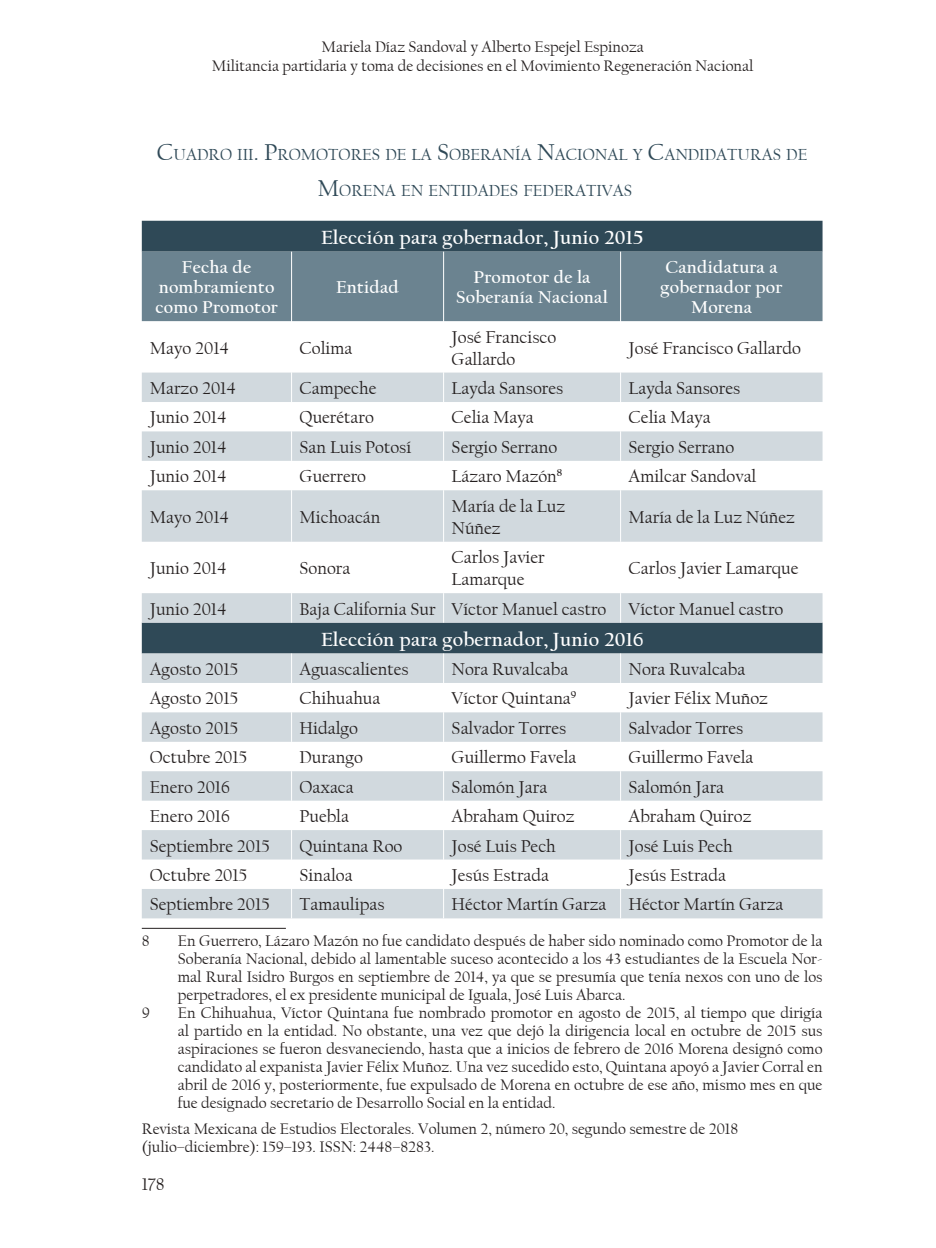
<style>
.page{position:relative;width:936px;height:1248px;background:#fff}
.page>*{position:absolute;margin:0;border:0;box-sizing:border-box;transform-origin:0 0}
.t1{font:700 20px "Californian FB";letter-spacing:.01em;color:#fff}
.t2{font:18px/22px "Californian FB";color:#241f1f}
.t3{font:700 18px/20px "Californian FB";letter-spacing:.01em;color:#fff;text-align:center}
.t4{font:16.8px/36px "Californian FB";color:#2f4957}
.t5{font:16px/18px "Californian FB";color:#241f1f;text-align:justify}
.s1{font-size:24px}
</style>
<div class="page">
<div style="left:142px;top:221px;width:680px;height:101px;background:#2f4957"></div>
<div style="left:142px;top:252px;width:680px;height:69px;background:#6b8390"></div>
<svg style="left:142px;top:372px;width:680px;height:546px;fill:#d1d9de"></svg>
<hr style="left:291px;top:252px;width:1px;height:69px;background:#fff">
<hr style="left:443px;top:252px;width:1px;height:69px;background:#fff">
<hr style="left:620px;top:252px;width:1px;height:69px;background:#fff">
<hr style="left:291px;top:321px;width:1px;height:51px;background:#fff">
<hr style="left:443px;top:321px;width:1px;height:51px;background:#fff">
<hr style="left:620px;top:321px;width:1px;height:51px;background:#fff">
<hr style="left:291px;top:372px;width:1px;height:30px;background:#fff">
<hr style="left:443px;top:372px;width:1px;height:30px;background:#fff">
<hr style="left:620px;top:372px;width:1px;height:30px;background:#fff">
<svg style="left:291px;top:402px;width:1px;height:29px"></svg>
<svg style="left:443px;top:402px;width:1px;height:29px"></svg>
<svg style="left:620px;top:402px;width:1px;height:29px"></svg>
<hr style="left:291px;top:431px;width:1px;height:30px;background:#fff">
<hr style="left:443px;top:431px;width:1px;height:30px;background:#fff">
<hr style="left:620px;top:431px;width:1px;height:30px;background:#fff">
<svg style="left:291px;top:461px;width:1px;height:29px"></svg>
<svg style="left:443px;top:461px;width:1px;height:29px"></svg>
<svg style="left:620px;top:461px;width:1px;height:29px"></svg>
<hr style="left:291px;top:490px;width:1px;height:51px;background:#fff">
<hr style="left:443px;top:490px;width:1px;height:51px;background:#fff">
<hr style="left:620px;top:490px;width:1px;height:51px;background:#fff">
<hr style="left:291px;top:541px;width:1px;height:52px;background:#fff">
<hr style="left:443px;top:541px;width:1px;height:52px;background:#fff">
<hr style="left:620px;top:541px;width:1px;height:52px;background:#fff">
<svg style="left:291px;top:593px;width:1px;height:29px"></svg>
<svg style="left:443px;top:593px;width:1px;height:29px"></svg>
<svg style="left:620px;top:593px;width:1px;height:29px"></svg>
<hr style="left:291px;top:653px;width:1px;height:30px;background:#fff">
<hr style="left:443px;top:653px;width:1px;height:30px;background:#fff">
<hr style="left:620px;top:653px;width:1px;height:30px;background:#fff">
<svg style="left:291px;top:683px;width:1px;height:58px"></svg>
<svg style="left:443px;top:683px;width:1px;height:58px"></svg>
<svg style="left:620px;top:683px;width:1px;height:58px"></svg>
<hr style="left:291px;top:741px;width:1px;height:30px;background:#fff">
<hr style="left:443px;top:741px;width:1px;height:30px;background:#fff">
<hr style="left:620px;top:741px;width:1px;height:30px;background:#fff">
<svg style="left:291px;top:771px;width:1px;height:29px"></svg>
<svg style="left:443px;top:771px;width:1px;height:29px"></svg>
<svg style="left:620px;top:771px;width:1px;height:29px"></svg>
<hr style="left:291px;top:800px;width:1px;height:30px;background:#fff">
<hr style="left:443px;top:800px;width:1px;height:30px;background:#fff">
<hr style="left:620px;top:800px;width:1px;height:30px;background:#fff">
<svg style="left:291px;top:830px;width:1px;height:58px"></svg>
<svg style="left:443px;top:830px;width:1px;height:58px"></svg>
<svg style="left:620px;top:830px;width:1px;height:58px"></svg>
<hr style="left:291px;top:888px;width:1px;height:30px;background:#fff">
<hr style="left:443px;top:888px;width:1px;height:30px;background:#fff">
<hr style="left:620px;top:888px;width:1px;height:30px;background:#fff">
<hr style="left:142px;top:927px;width:144px;height:1px;background:#241f1f">
<p class="t5" style="left:212px;top:37px;width:543px;line-height:19.2px;text-align:center">Mariela Díaz Sandoval y Alberto Espejel Espinoza<br>Militancia partidaria y toma de decisiones en el Movimiento Regeneración Nacional</p>
<p class="t4" style="left:317px;top:136px;width:480px;text-indent:-160px"><span class="s1">C</span>UADRO III<span class="s1">. P</span>ROMOTORES DE LA <span class="s1">S</span>OBERANÍA <span class="s1">N</span>ACIONAL Y <span class="s1">C</span>ANDIDATURAS DE<br><span class="s1">M</span>ORENA EN ENTIDADES</p>
<p class="t4" style="left:523px;top:172px;width:108px">FEDERATIVAS</p>
<p class="t1" style="left:321px;top:226px;width:323px">Elección para gobernador, Junio 2015</p>
<p class="t3" style="left:155px;top:257px;width:124px">Fecha de nombramiento como Promotor</p>
<p class="t3" style="left:336px;top:277px;width:65px">Entidad</p>
<p class="t3" style="left:456px;top:267px;width:153px">Promotor de la<br>Soberanía Nacional</p>
<p class="t3" style="left:660px;top:257px;width:123px">Candidatura a gobernador por<br>Morena</p>
<p class="t2" style="left:150px;top:337px;width:81px">Mayo 2014</p>
<p class="t2" style="left:299px;top:337px;width:54px">Colima</p>
<p class="t2" style="left:451px;top:326px;width:106px">José Francisco<br>Gallardo</p>
<p class="t2" style="left:628px;top:337px;width:174px">José Francisco Gallardo</p>
<p class="t2" style="left:150px;top:377px;width:88px">Marzo 2014</p>
<p class="t2" style="left:299px;top:377px;width:78px">Campeche</p>
<p class="t2" style="left:451px;top:377px;width:113px">Layda Sansores</p>
<p class="t2" style="left:628px;top:377px;width:113px">Layda Sansores</p>
<p class="t2" style="left:150px;top:407px;width:78px">Junio 2014</p>
<p class="t2" style="left:299px;top:407px;width:76px">Querétaro</p>
<p class="t2" style="left:451px;top:407px;width:84px">Celia Maya</p>
<p class="t2" style="left:628px;top:407px;width:84px">Celia Maya</p>
<p class="t2" style="left:150px;top:436px;width:78px">Junio 2014</p>
<p class="t2" style="left:299px;top:436px;width:113px">San Luis Potosí</p>
<p class="t2" style="left:451px;top:436px;width:107px">Sergio Serrano</p>
<p class="t2" style="left:628px;top:436px;width:107px">Sergio Serrano</p>
<p class="t2" style="left:150px;top:465px;width:78px">Junio 2014</p>
<p class="t2" style="left:299px;top:465px;width:68px">Guerrero</p>
<p class="t2" style="left:451px;top:465px;width:112px">Lázaro Mazón<sup>8</sup></p>
<p class="t2" style="left:628px;top:465px;width:129px">Amilcar Sandoval</p>
<p class="t2" style="left:150px;top:506px;width:81px">Mayo 2014</p>
<p class="t2" style="left:299px;top:506px;width:82px">Michoacán</p>
<p class="t2" style="left:451px;top:495px;width:115px">María de la Luz<br>Núñez</p>
<p class="t2" style="left:628px;top:506px;width:168px">María de la Luz Núñez</p>
<p class="t2" style="left:150px;top:557px;width:78px">Junio 2014</p>
<p class="t2" style="left:299px;top:557px;width:52px">Sonora</p>
<p class="t2" style="left:451px;top:546px;width:95px">Carlos Javier<br>Lamarque</p>
<p class="t2" style="left:628px;top:557px;width:171px">Carlos Javier Lamarque</p>
<p class="t2" style="left:150px;top:598px;width:78px">Junio 2014</p>
<p class="t2" style="left:299px;top:598px;width:485px">Baja California Sur Víctor Manuel castro Víctor Manuel castro</p>
<p class="t1" style="left:321px;top:627px;width:324px">Elección para gobernador, Junio 2016</p>
<p class="t2" style="left:150px;top:658px;width:90px">Agosto 2015</p>
<p class="t2" style="left:299px;top:658px;width:111px">Aguascalientes</p>
<p class="t2" style="left:451px;top:658px;width:118px">Nora Ruvalcaba</p>
<p class="t2" style="left:628px;top:658px;width:118px">Nora Ruvalcaba</p>
<p class="t2" style="left:150px;top:687px;width:90px">Agosto 2015</p>
<p class="t2" style="left:299px;top:687px;width:82px">Chihuahua</p>
<p class="t2" style="left:451px;top:687px;width:126px">Víctor Quintana<sup>9</sup></p>
<p class="t2" style="left:628px;top:687px;width:141px">Javier Félix Muñoz</p>
<p class="t2" style="left:150px;top:717px;width:90px">Agosto 2015</p>
<p class="t2" style="left:299px;top:717px;width:60px">Hidalgo</p>
<p class="t2" style="left:451px;top:717px;width:116px">Salvador Torres</p>
<p class="t2" style="left:628px;top:717px;width:116px">Salvador Torres</p>
<p class="t2" style="left:150px;top:746px;width:99px">Octubre 2015</p>
<p class="t2" style="left:299px;top:746px;width:65px">Durango</p>
<p class="t2" style="left:451px;top:746px;width:126px">Guillermo Favela</p>
<p class="t2" style="left:628px;top:746px;width:126px">Guillermo Favela</p>
<p class="t2" style="left:150px;top:776px;width:82px">Enero 2016</p>
<p class="t2" style="left:299px;top:776px;width:56px">Oaxaca</p>
<p class="t2" style="left:451px;top:776px;width:97px">Salomón Jara</p>
<p class="t2" style="left:628px;top:776px;width:97px">Salomón Jara</p>
<p class="t2" style="left:150px;top:805px;width:82px">Enero 2016</p>
<p class="t2" style="left:299px;top:805px;width:51px">Puebla</p>
<p class="t2" style="left:451px;top:805px;width:124px">Abraham Quiroz</p>
<p class="t2" style="left:628px;top:805px;width:124px">Abraham Quiroz</p>
<p class="t2" style="left:150px;top:834px;width:122px">Septiembre 2015</p>
<p class="t2" style="left:299px;top:834px;width:104px">Quintana Roo</p>
<p class="t2" style="left:451px;top:834px;width:106px">José Luis Pech</p>
<p class="t2" style="left:628px;top:834px;width:106px">José Luis Pech</p>
<p class="t2" style="left:150px;top:864px;width:99px">Octubre 2015</p>
<p class="t2" style="left:299px;top:864px;width:55px">Sinaloa</p>
<p class="t2" style="left:451px;top:864px;width:99px">Jesús Estrada</p>
<p class="t2" style="left:628px;top:864px;width:99px">Jesús Estrada</p>
<p class="t2" style="left:150px;top:893px;width:122px">Septiembre 2015</p>
<p class="t2" style="left:299px;top:893px;width:86px">Tamaulipas</p>
<p class="t2" style="left:451px;top:893px;width:333px">Héctor Martín Garza Héctor Martín Garza</p>
<p class="t5" style="left:142px;top:932px;width:9px">8</p>
<p class="t5" style="left:178px;top:932px;width:646px">En Guerrero, Lázaro Mazón no fue candidato después de haber sido nominado como Promotor de la Soberanía Nacional, debido al lamentable suceso acontecido a los 43 estudiantes de la Escuela Nor&shy;mal Rural Isidro Burgos en septiembre de 2014, ya que se presumía que tenía nexos con uno de los perpetradores, el ex presidente municipal de Iguala, José Luis Abarca.</p>
<p class="t5" style="left:142px;top:1004px;width:10px">9</p>
<p class="t5" style="left:178px;top:1004px;width:646px">En Chihuahua, Víctor Quintana fue nombrado promotor en agosto de 2015, al tiempo que dirigía al partido en la entidad. No obstante, una vez que dejó la dirigencia local en octubre de 2015 sus aspiraciones se fueron desvaneciendo, hasta que a inicios de febrero de 2016 Morena designó como candidato al expanista Javier Félix Muñoz. Una vez sucedido esto, Quintana apoyó a Javier Corral en abril de 2016 y, posteriormente, fue expulsado de Morena en octubre de ese año, mismo mes en que fue designado secretario de Desarrollo Social en la entidad.</p>
<p class="t5" style="left:142px;top:1119px;width:597px">Revista Mexicana de Estudios Electorales. Volumen 2, número 20, segundo semestre de 2018 (julio–diciembre): 159–193. ISSN: 2448–8283.</p>
<p class="t2" style="left:142px;top:1173px;width:24px">178</p>
</div>
